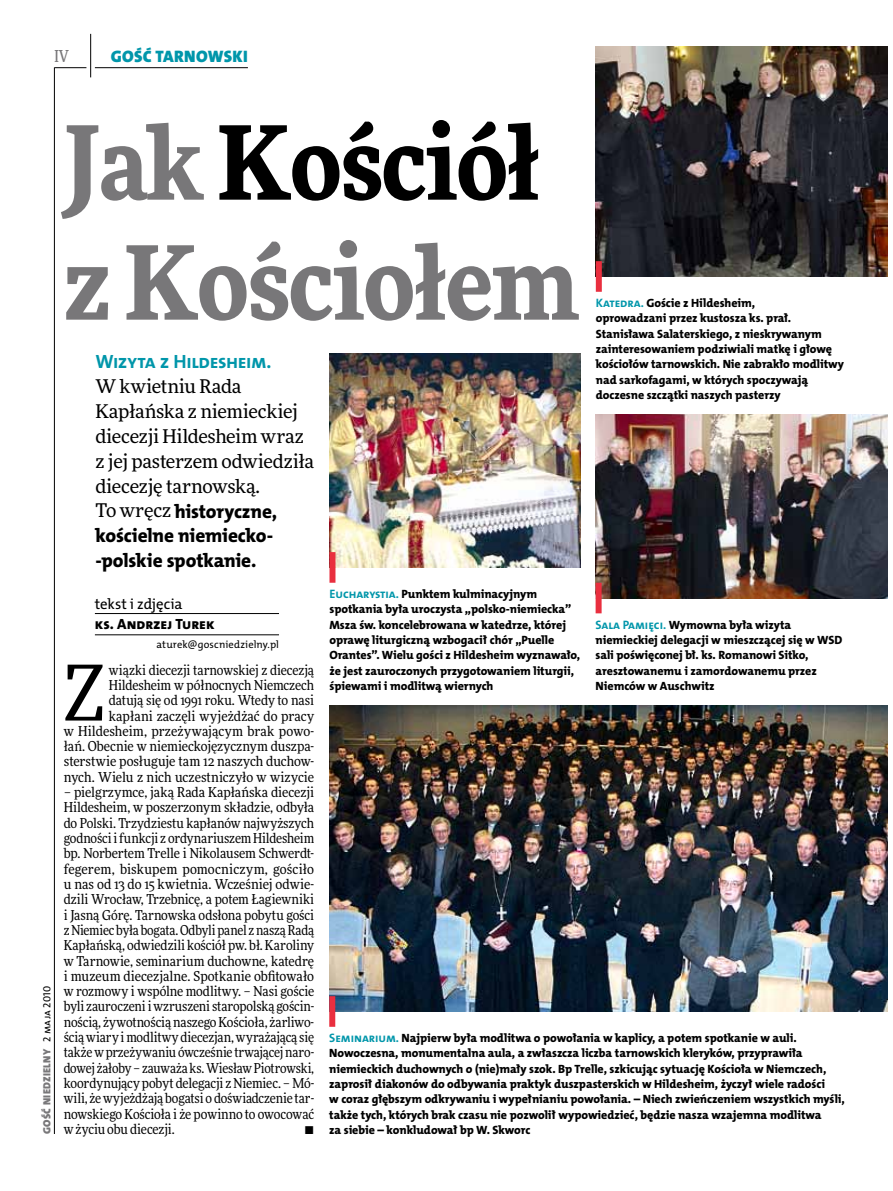
<style>
.page{position:relative;width:893px;height:1191px;background:#fff}
.page>*{position:absolute;margin:0;border:0;box-sizing:border-box;transform-origin:0 0}
.t1{font:900 102px/120px "Freeday Narrow";letter-spacing:-.015em;color:#787779}
.t2{font:76.95px "Freeday Narrow News";color:#000}
.t3{font:19.35px/24.9px "The Mix HP8 Ex Bld";letter-spacing:-.01em;color:#000}
.t4{font:19.35px "The Mix HP7 Bld";letter-spacing:-.02em;color:#0096aa}
.t5{font:18.9px/24.9px "Freeday News";letter-spacing:-.015em;color:#000}
.t6{font:16.65px "The Mix HP9 Blk";letter-spacing:.02em;color:#0096aa}
.t7{font:500 16.5px "Freeday Narrow";color:#787779;scale:.9 1}
.t8{font:14.85px "The Mix HP8 Ex Bld";color:#000}
.t9{font:14.85px "The Mix HP5 Plain";letter-spacing:-.01em;color:#000}
.t10{font:13.65px/15.3px "Freeday Narrow News";letter-spacing:-.005em;color:#000;text-align:right}
.t11{font:12px/15.3px "The Mix HP8 Ex Bld";letter-spacing:-.005em;color:#000}
.t12{font:10.5px "The Mix HP5 Plain";letter-spacing:.01em;color:#000}
.t13{font:10.5px "The Mix HP9 Blk";letter-spacing:.025em;color:#787779}
.s1{font-family:"The Mix HP5 Plain";color:#000}
.s2{color:#000}
.s3{font-family:"Freeday News";font-size:18.9px}
.s4{font-family:"The Mix HP7 Bld";font-size:12.3px;color:#0096aa}
</style>
<div class="page">
<hr style="left:54px;top:67px;width:1px;height:1067px;background:#000">
<hr style="left:90px;top:34px;width:1px;height:43px;background:#000">
<hr style="left:54px;top:67px;width:32px;height:1px;background:#000">
<hr style="left:95px;top:67px;width:153px;height:1px;background:#000">
<img style="left:595px;top:414px;width:293px;height:184px">
<img style="left:596px;top:47px;width:292px;height:229px">
<img style="left:330px;top:353px;width:250px;height:214px">
<hr style="left:95px;top:613px;width:184px;height:1px;background:#000">
<hr style="left:95px;top:634px;width:184px;height:1px;background:#000">
<div style="left:596px;top:261px;width:6px;height:31px;background:#e92f3f"></div>
<div style="left:596px;top:583px;width:6px;height:30px;background:#e92f3f"></div>
<div style="left:329px;top:552px;width:6px;height:31px;background:#e92f3f"></div>
<img style="left:330px;top:705px;width:558px;height:306px">
<div style="left:329px;top:996px;width:6px;height:30px;background:#e92f3f"></div>
<p class="t7" style="left:54px;top:46px;width:17px">IV</p>
<p class="t6" style="left:111px;top:46px;width:138px">GOŚĆ TARNOWSKI</p>
<p class="t13" style="left:40px;top:1134px;width:149px;rotate:-90deg">GOŚĆ NIEDZIELNY <span class="s1">2 maja 2010</span></p>
<h1 class="t1" style="left:64px;top:100px;width:516px">Jak <span class="s2">Kościół </span>z Kościołem</h1>
<h3 class="t4" style="left:95px;top:349px;width:177px">Wizyta z Hildesheim.</h3>
<h3 class="t5" style="left:95px;top:373px;width:220px">W kwietniu Rada<br>Kapłańska z niemieckiej diecezji Hildesheim wraz z jej pasterzem odwiedziła diecezję tarnowską.</h3>
<h3 class="t3" style="left:95px;top:498px;width:183px"><span class="s3">To wręcz</span> historyczne, kościelne niemiecko--polskie spotkanie.</h3>
<p class="t9" style="left:95px;top:594px;width:89px">tekst i zdjęcia</p>
<p class="t8" style="left:95px;top:614px;width:121px">ks. Andrzej Turek</p>
<p class="t12" style="left:157px;top:637px;width:124px">aturek@goscniedzielny.pl</p>
<p class="t11" style="left:596px;top:295px;width:250px"><span class="s4">Katedra.</span> Goście z Hildesheim,<br>oprowadzani przez kustosza ks. prał.<br>Stanisława Salaterskiego, z nieskrywanym zainteresowaniem podziwiali matkę i głowę kościołów tarnowskich. Nie zabrakło modlitwy nad sarkofagami, w których spoczywają doczesne szczątki naszych pasterzy</p>
<p class="t11" style="left:329px;top:586px;width:252px"><span class="s4">Eucharystia.</span> Punktem kulminacyjnym spotkania była uroczysta „polsko-niemiecka” Msza św. koncelebrowana w katedrze, której oprawę liturgiczną wzbogacił chór „Puelle Orantes”. Wielu gości z Hildesheim wyznawało, że jest zauroczonych przygotowaniem liturgii, śpiewami i modlitwą wiernych</p>
<p class="t11" style="left:596px;top:617px;width:248px"><span class="s4">Sala Pamięci.</span> Wymowna była wizyta niemieckiej delegacji w mieszczącej się w WSD sali poświęconej bł. ks. Romanowi Sitko, aresztowanemu i zamordowanemu przez Niemców w Auschwitz</p>
<p class="t10" style="left:64px;top:662px;width:252px">wiązki diecezji tarnowskiej z diecezją Hildesheim w północnych Niemczech<br>datują się od 1991 roku. Wtedy to nasi kapłani zaczęli wyjeżdżać do pracy<br>w Hildesheim, przeżywającym brak powo&shy;łań. Obecnie w niemieckojęzycznym duszpa&shy;sterstwie posługuje tam 12 naszych duchow&shy;nych. Wielu z nich uczestniczyło w wizycie</p>
<p class="t10" style="left:64px;top:784px;width:252px;text-align:justify">– pielgrzymce, jaką Rada Kapłańska diecezji Hildesheim, w poszerzonym składzie, odbyła do Polski. Trzydziestu kapłanów najwyższych godności i funkcji z ordynariuszem Hildesheim bp. Norbertem Trelle i Nikolausem Schwerdt&shy;fegerem, biskupem pomocniczym, gościło u nas od 13 do 15 kwietnia. Wcześniej odwie&shy;dzili Wrocław, Trzebnicę, a potem Łagiewniki i Jasną Górę. Tarnowska odsłona pobytu gości z Niemiec była bogata. Odbyli panel z naszą Radą Kapłańską, odwiedzili kościół pw. bł. Karoliny w Tarnowie, seminarium duchowne, katedrę i muzeum diecezjalne. Spotkanie obfitowało w rozmowy i wspólne modlitwy. – Nasi goście byli zauroczeni i wzruszeni staropolską gościn&shy;nością, żywotnością naszego Kościoła, żarliwo&shy;ścią wiary i modlitwy diecezjan, wyrażającą się także w przeżywaniu ówcześnie trwającej naro&shy;dowej żałoby – zauważa ks. Wiesław Piotrowski, koordynujący pobyt delegacji z Niemiec. – Mó&shy;wili, że wyjeżdżają bogatsi o doświadczenie tar&shy;nowskiego Kościoła i że powinno to owocować w życiu obu diecezji.</p>
<h2 class="t2" style="left:64px;top:646px;width:42px">Z</h2>
<p class="t11" style="left:329px;top:1030px;width:517px"><span class="s4">Seminarium.</span> Najpierw była modlitwa o powołania w kaplicy, a potem spotkanie w auli.<br>Nowoczesna, monumentalna aula, a zwłaszcza liczba tarnowskich kleryków, przyprawiła niemieckich duchownych o (nie)mały szok. Bp Trelle, szkicując sytuację Kościoła w Niemczech, zaprosił diakonów do odbywania praktyk duszpasterskich w Hildesheim, życzył wiele radości<br>w coraz głębszym odkrywaniu i wypełnianiu powołania. – Niech zwieńczeniem wszystkich myśli, także tych, których brak czasu nie pozwolił wypowiedzieć, będzie nasza wzajemna modlitwa<br>za siebie – konkludował bp W. Skworc</p>
<p class="t10" style="left:304px;top:1121px;width:11px">•</p>
</div>
